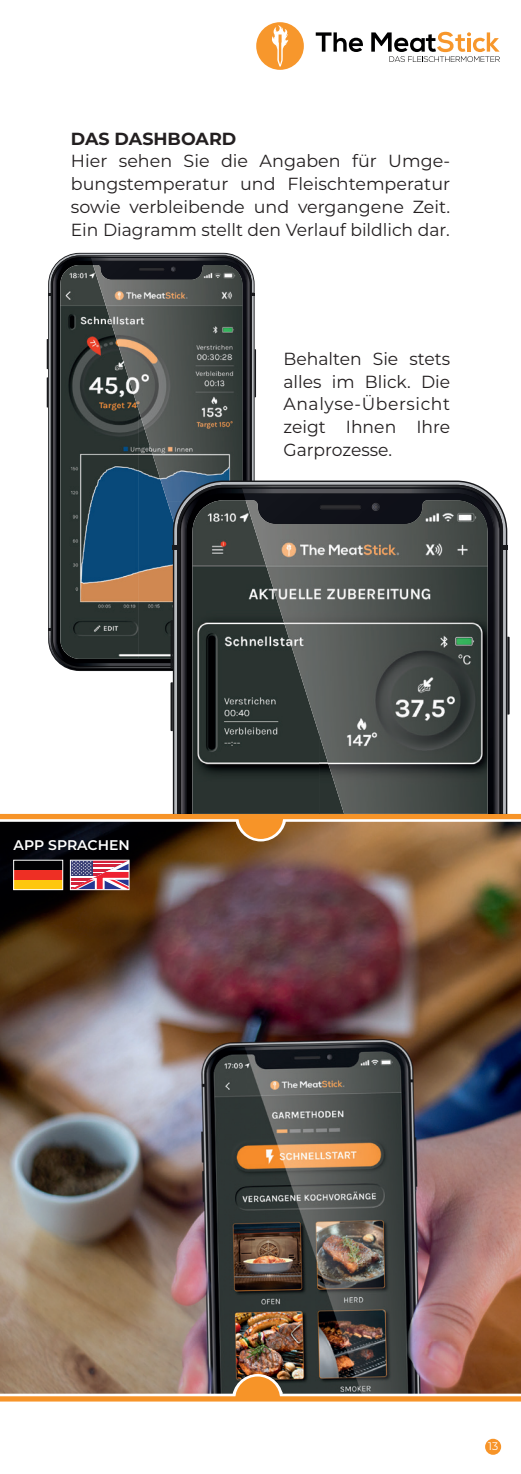
<style>
.page{position:relative;width:521px;height:1474px;background:#fff}
.page>*{position:absolute;margin:0;border:0;box-sizing:border-box;transform-origin:0 0}
.t1{font:17.5px/22.8px "Montserrat";color:#231f20;text-align:justify}
.t2{font:700 17.5px "Montserrat";color:#231f20}
.t3{font:600 14px "Montserrat";color:#fff}
.t4{font:10.85px "Montserrat";color:#fff}
</style>
<div class="page">
<svg style="left:316px;top:32px;width:47px;height:20px"></svg>
<div style="left:256px;top:22px;width:48px;height:48px;background:#f7972c;border-radius:50%"></div>
<svg style="left:271px;top:25px;width:17px;height:42px"></svg>
<svg style="left:371px;top:32px;width:129px;height:30px"></svg>
<img style="left:0;top:821px;width:521px;height:572px">
<div style="left:0;top:1396px;width:521px;height:5px;background:#f79428"></div>
<svg style="left:232px;top:1373px;width:51px;height:24px"></svg>
<div style="left:0;top:816px;width:521px;height:5px;background:#fdecd9"></div>
<div style="left:0;top:814px;width:521px;height:5px;background:#f79428"></div>
<svg style="left:235px;top:819px;width:52px;height:22px"></svg>
<div style="left:14px;top:860px;width:49px;height:29px;background:#000002"></div>
<div style="left:14px;top:870px;width:49px;height:19px;background:#ee2f24"></div>
<div style="left:14px;top:879px;width:49px;height:10px;background:#fec70d"></div>
<div style="left:13px;top:860px;width:50px;height:29px;border:1px solid #fff"></div>
<svg style="left:72px;top:862px;width:55px;height:25px"></svg>
<svg style="left:95px;top:862px;width:10px;height:25px"></svg>
<svg style="left:72px;top:870px;width:55px;height:9px"></svg>
<svg style="left:97px;top:862px;width:6px;height:25px"></svg>
<svg style="left:72px;top:872px;width:55px;height:5px"></svg>
<div style="left:70px;top:860px;width:59px;height:29px;border:1px solid #fff"></div>
<img style="left:181px;top:669px;width:12px;height:145px">
<svg style="left:171px;top:682px;width:2px;height:49px"></svg>
<svg style="left:47px;top:258px;width:209px;height:411px;background:#414a4d"></svg>
<svg style="left:500px;top:507px;width:9px;height:307px;background:#6c6e70"></svg>
<img style="left:242px;top:487px;width:258px;height:327px">
<img style="left:242px;top:489px;width:234px;height:4px">
<img style="left:476px;top:493px;width:23px;height:321px">
<img style="left:193px;top:500px;width:53px;height:314px">
<img style="left:246px;top:500px;width:241px;height:314px">
<div style="left:485px;top:1438px;width:16px;height:16px;background:#f79428;border-radius:50%"></div>
<p class="t2" style="left:71px;top:126px;width:167px">DAS DASHBOARD</p>
<p class="t1" style="left:71px;top:149px;width:381px">Hier sehen Sie die Angaben für Umge&shy;bungstemperatur und Fleischtemperatur sowie verbleibende und vergangene Zeit.<br>Ein Diagramm stellt den Verlauf bildlich dar.</p>
<p class="t3" style="left:14px;top:835px;width:118px">APP SPRACHEN</p>
<p class="t1" style="left:283px;top:346px;width:168px">Behalten Sie stets alles im Blick. Die Analyse-Übersicht zeigt Ihnen Ihre Garprozesse.</p>
<p class="t4" style="left:488px;top:1438px;width:12px">13</p>
</div>
